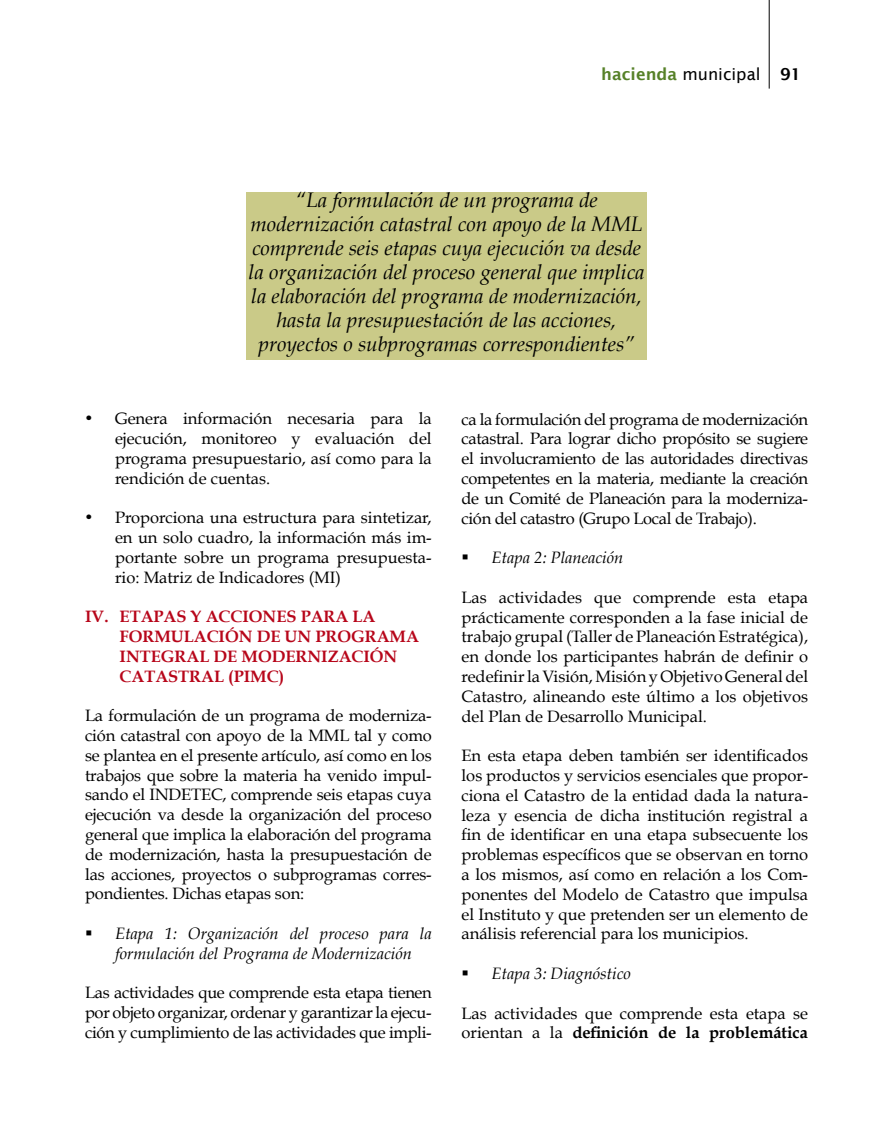
<style>
.page{position:relative;width:872px;height:1127px;background:#fff}
.page>*{position:absolute;margin:0;border:0;box-sizing:border-box;transform-origin:0 0}
.t1{font:italic 21px/24px "Book Antiqua";color:#000;text-align:center}
.t2{font:16.5px/19.8px "Book Antiqua";color:#000;text-align:justify}
.t3{font:italic 16.5px/19.8px "Book Antiqua";color:#000}
.t4{font:700 16.5px "Book Antiqua";color:#b7061a}
.t5{font:16.5px "Lucida Sans";color:#000}
.s1{font-weight:600;color:#568128}
.s2{font-weight:600}
.s3{font-weight:700}
</style>
<div class="page">
<hr style="left:769px;top:0;width:1px;height:89px;background:#000">
<div style="left:246px;top:192px;width:401px;height:168px;background:#caca88"></div>
<p class="t5" style="left:601px;top:65px;width:201px"><span class="s1">hacienda</span> municipal <span class="s2">91</span></p>
<p class="t1" style="left:249px;top:189px;width:397px">“La formulación de un programa de modernización catastral con apoyo de la MML comprende seis etapas cuya ejecución va desde la organización del proceso general que implica la elaboración del programa de modernización, hasta la presupuestación de las acciones, proyectos o subprogramas correspondientes”</p>
<p class="t2" style="left:115px;top:409px;width:318px;text-indent:-30px">• Genera información necesaria para la ejecución, monitoreo y evaluación del programa presupuestario, así como para la rendición de cuentas.</p>
<p class="t2" style="left:115px;top:508px;width:318px;text-indent:-30px">• Proporciona una estructura para sintetizar, en un solo cuadro, la información más im&shy;portante sobre un programa presupuesta&shy;rio: Matriz de Indicadores (MI)</p>
<p class="t4" style="left:85px;top:607px;width:57px">IV. ETAPAS</p>
<p class="t4" style="left:191px;top:607px;width:40px">Y ACCIONES</p>
<p class="t4" style="left:301px;top:607px;width:13px">PARA</p>
<p class="t4" style="left:352px;top:607px;width:13px">LA</p>
<p class="t4" style="left:120px;top:627px;width:23px">FORMULACIÓN</p>
<p class="t4" style="left:257px;top:627px;width:83px">DE UN PROGRAMA</p>
<p class="t4" style="left:120px;top:646px;width:20px">INTEGRAL</p>
<p class="t4" style="left:213px;top:646px;width:57px">DE MODERNI</p>
<p class="t4" style="left:328px;top:646px;width:24px">ZACIÓN</p>
<p class="t4" style="left:120px;top:666px;width:25px">CATASTRAL</p>
<p class="t4" style="left:228px;top:666px;width:57px">(PIMC)</p>
<p class="t2" style="left:85px;top:706px;width:348px">La formulación de un programa de moderniza&shy;ción catastral con apoyo de la MML tal y como se plantea en el presente artículo, así como en los trabajos que sobre la materia ha venido impul&shy;sando el INDETEC, comprende seis etapas cuya ejecución va desde la organización del proceso general que implica la elaboración del programa de modernización, hasta la presupuestación de las acciones, proyectos o subprogramas corres&shy;pondientes. Dichas etapas son:</p>
<p class="t3" style="left:115px;top:924px;width:318px;text-indent:-30px">▪ Etapa 1: Organización del proceso para la formulación del Programa de Modernización</p>
<p class="t2" style="left:85px;top:983px;width:348px">Las actividades que comprende esta etapa tienen por objeto organizar, ordenar y garantizar la ejecu&shy;ción y cumplimiento de las actividades que impli-</p>
<p class="t2" style="left:461px;top:409px;width:348px">ca la formulación del programa de modernización catastral. Para lograr dicho propósito se sugiere el involucramiento de las autoridades directivas competentes en la materia, mediante la creación de un Comité de Planeación para la moderniza&shy;ción del catastro (Grupo Local de Trabajo).</p>
<p class="t3" style="left:461px;top:548px;width:163px">▪ Etapa 2: Planeación</p>
<p class="t2" style="left:461px;top:587px;width:348px">Las actividades que comprende esta etapa prácticamente corresponden a la fase inicial de trabajo grupal (Taller de Planeación Estratégica), en donde los participantes habrán de definir o redefinir la Visión, Misión y Objetivo General del Catastro, alineando este último a los objetivos del Plan de Desarrollo Municipal.</p>
<p class="t2" style="left:461px;top:746px;width:348px">En esta etapa deben también ser identificados los productos y servicios esenciales que propor&shy;ciona el Catastro de la entidad dada la natura&shy;leza y esencia de dicha institución registral a fin de identificar en una etapa subsecuente los problemas específicos que se observan en torno a los mismos, así como en relación a los Com&shy;ponentes del Modelo de Catastro que impulsa el Instituto y que pretenden ser un elemento de análisis referencial para los municipios.</p>
<p class="t3" style="left:461px;top:964px;width:171px">▪ Etapa 3: Diagnóstico</p>
<p class="t2" style="left:461px;top:1003px;width:348px">Las actividades que comprende esta etapa se orientan a la <span class="s3">DEFINICIÓN DE LA PROBLEMÁTICA</span></p>
</div>
